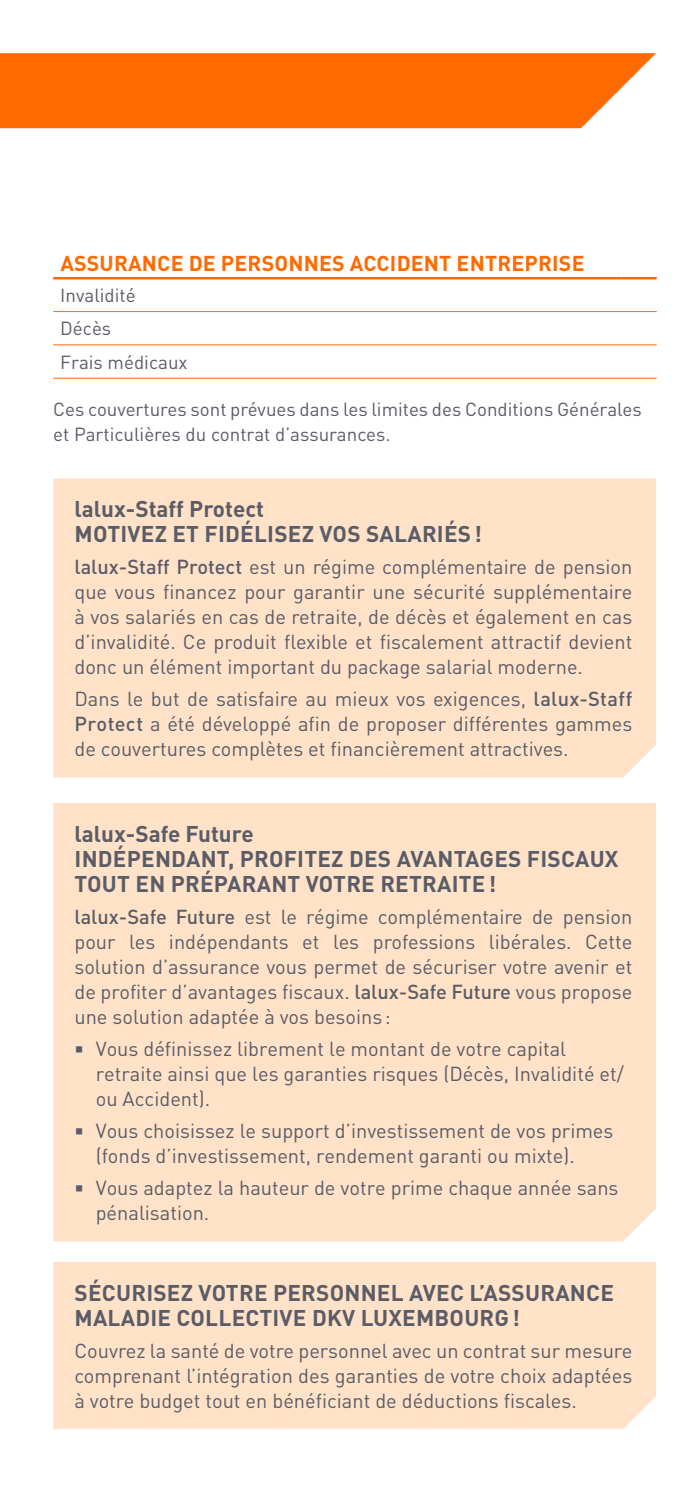
<style>
.page{position:relative;width:695px;height:1489px;background:#fff}
.page>*{position:absolute;margin:0;border:0;box-sizing:border-box;transform-origin:0 0}
.t1{font:700 22.5px/25px "DIN Pro";letter-spacing:.01em;color:#5a5d67}
.t2{font:700 21.25px "DIN Pro";letter-spacing:.01em;color:#ff6a00}
.t3{font:20px/25px "DIN Pro";color:#5a5d67;text-align:justify}
.t4{font:18.75px/33.2px "DIN Pro";color:#5a5d67}
.s1{font-weight:500}
</style>
<div class="page">
<hr style="left:621px;top:277px;width:35px;height:2px;background:#ff6a00">
<hr style="left:621px;top:311px;width:35px;height:1px;background:#ff6a00">
<hr style="left:621px;top:344px;width:35px;height:1px;background:#ff6a00">
<hr style="left:621px;top:378px;width:35px;height:1px;background:#ff6a00">
<hr style="left:53px;top:277px;width:517px;height:2px;background:#ff6a00">
<hr style="left:585px;top:277px;width:36px;height:2px;background:#ff6a00">
<hr style="left:53px;top:311px;width:517px;height:1px;background:#ff6a00">
<hr style="left:585px;top:311px;width:36px;height:1px;background:#ff6a00">
<hr style="left:53px;top:344px;width:517px;height:1px;background:#ff6a00">
<hr style="left:53px;top:378px;width:517px;height:1px;background:#ff6a00">
<hr style="left:585px;top:344px;width:36px;height:1px;background:#ff6a00">
<hr style="left:585px;top:378px;width:36px;height:1px;background:#ff6a00">
<svg style="left:570px;top:344px;width:15px;height:1px"></svg>
<svg style="left:570px;top:378px;width:15px;height:1px"></svg>
<svg style="left:570px;top:277px;width:15px;height:2px"></svg>
<svg style="left:570px;top:311px;width:15px;height:1px"></svg>
<div style="left:53px;top:478px;width:603px;height:299px;background:#ffe2c8"></div>
<div style="left:53px;top:1262px;width:603px;height:166px;background:#ffe2c8"></div>
<div style="left:53px;top:803px;width:603px;height:438px;background:#ffe2c8"></div>
<div style="left:0;top:53px;width:656px;height:75px;background:#ff6a00"></div>
<svg style="left:76px;top:1046px;width:6px;height:6px"></svg>
<svg style="left:76px;top:1128px;width:6px;height:6px"></svg>
<svg style="left:76px;top:1185px;width:6px;height:6px"></svg>
<p class="t2" style="left:60px;top:249px;width:525px">ASSURANCE DE PERSONNES ACCIDENT ENTREPRISE</p>
<p class="t4" style="left:60px;top:278px;width:129px">Invalidité<br>Décès<br>Frais médicaux</p>
<p class="t4" style="left:53px;top:396px;width:590px;line-height:25px">Ces couvertures sont prévues dans les limites des Conditions Générales et Particulières du contrat d’assurances.</p>
<p class="t1" style="left:74px;top:495px;width:409px">lalux-Staff Protect<br>MOTIVEZ ET FIDÉLISEZ VOS SALARIÉS!</p>
<p class="t3" style="left:74px;top:553px;width:559px"><span class="s1">lalux-Staff Protect</span> est un régime complémentaire de pension que vous financez pour garantir une sécurité supplémentaire à vos salariés en cas de retraite, de décès et également en cas d’invalidité. Ce produit flexible et fiscalement attractif devient donc un élément important du package salarial moderne.</p>
<p class="t3" style="left:74px;top:685px;width:559px">Dans le but de satisfaire au mieux vos exigences, <span class="s1">lalux-Staff Protect</span> a été développé afin de proposer différentes gammes de couvertures complètes et financièrement attractives.</p>
<p class="t1" style="left:74px;top:819px;width:545px">lalux-Safe Future<br>INDÉPENDANT, PROFITEZ DES AVANTAGES FISCAUX<br>TOUT EN PRÉPARANT VOTRE RETRAITE!</p>
<p class="t3" style="left:74px;top:903px;width:559px"><span class="s1">lalux-Safe Future</span> est le régime complémentaire de pension pour les indépendants et les professions libérales. Cette solution d’assurance vous permet de sécuriser votre avenir et de profiter d’avantages fiscaux. <span class="s1">lalux-Safe Future</span> vous propose une solution adaptée à vos besoins :</p>
<p class="t3" style="left:96px;top:1035px;width:529px;text-align:left">Vous définissez librement le montant de votre capital retraite ainsi que les garanties risques (Décès, Invalidité et/ ou Accident).</p>
<p class="t3" style="left:96px;top:1117px;width:519px">Vous choisissez le support d’investissement de vos primes (fonds d’investissement, rendement garanti ou mixte).</p>
<p class="t3" style="left:96px;top:1174px;width:524px">Vous adaptez la hauteur de votre prime chaque année sans pénalisation.</p>
<p class="t1" style="left:75px;top:1278px;width:541px">SÉCURISEZ VOTRE PERSONNEL AVEC L’ASSURANCE<br>MALADIE COLLECTIVE DKV LUXEMBOURG!</p>
<p class="t3" style="left:74px;top:1336px;width:559px">Couvrez la santé de votre personnel avec un contrat sur mesure comprenant l’intégration des garanties de votre choix adaptées à votre budget tout en bénéficiant de déductions fiscales.</p>
</div>
